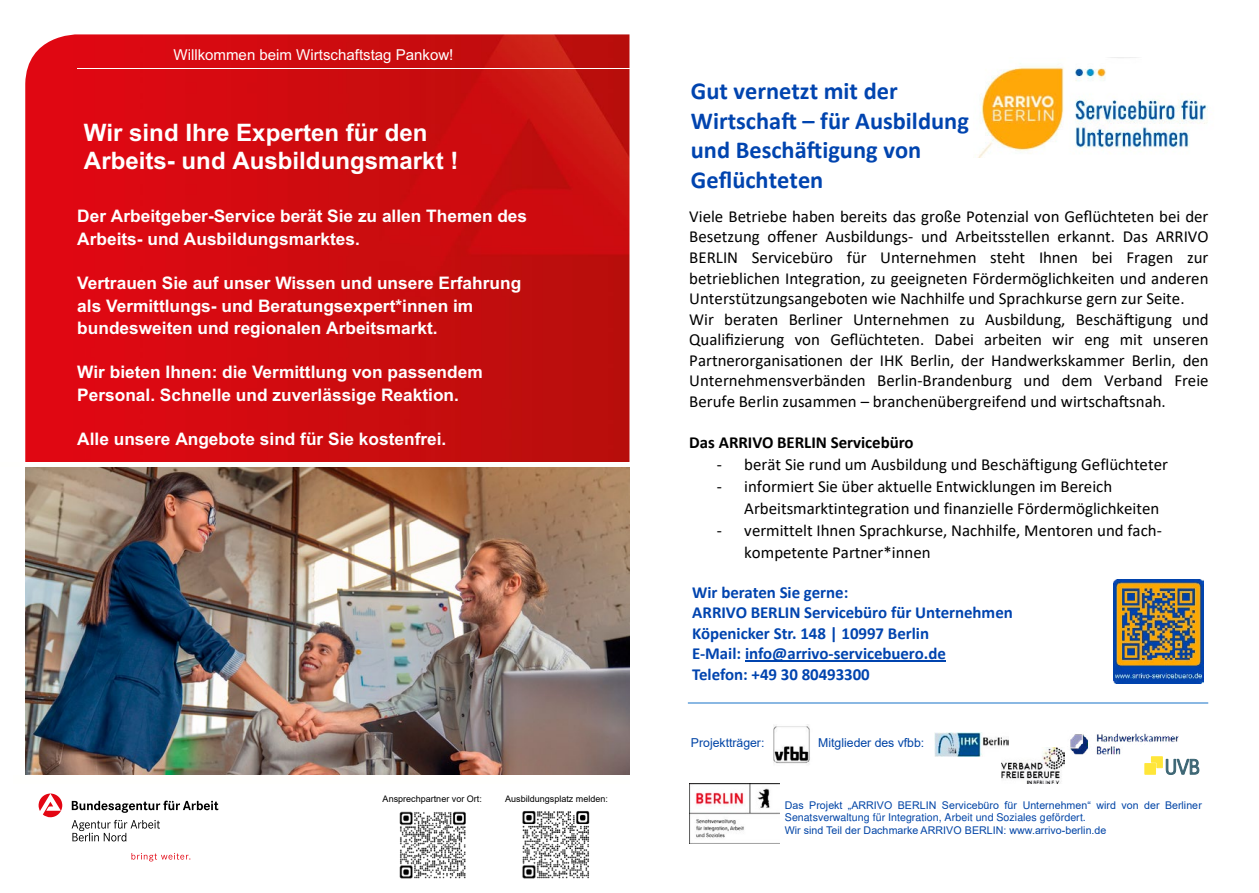
<style>
.page{position:relative;width:1259px;height:893px;background:#fff}
.page>*{position:absolute;margin:0;border:0;box-sizing:border-box;transform-origin:0 0}
.t1{font:700 24.45px/29.8px "Calibri";color:#0044af}
.t2{font:700 24px/28.7px "JC Arial";color:#fff}
.t3{font:700 17.25px/22.4px "JC Arial";color:#fff}
.t4{font:16.8px/20.5px "Calibri";color:#000}
.t5{font:700 16.8px/20.5px "Calibri";letter-spacing:-.005em;color:#0044af}
.t6{font:700 16.8px "Calibri";letter-spacing:-.005em;color:#000}
.t7{font:15px "JC Arial";color:#fff}
.t8{font:12.3px "Arial";letter-spacing:-.005em;color:#0044a6}
.t9{font:10.65px "Arial";color:#0044a6}
.t10{font:10.65px "Helvetica";color:#0044a6}
.t11{font:9px "Arial";color:#000}
</style>
<div class="page">
<svg style="left:72px;top:820px;width:88px;height:21px"></svg>
<svg style="left:72px;top:801px;width:146px;height:12px"></svg>
<svg style="left:39px;top:793px;width:23px;height:24px"></svg>
<svg style="left:131px;top:853px;width:59px;height:8px"></svg>
<img style="left:25px;top:34px;width:604px;height:428px">
<hr style="left:77px;top:68px;width:552px;height:1px;background:#fffffd">
<img style="left:25px;top:467px;width:604px;height:308px">
<hr style="left:745px;top:661px;width:201px;height:1px;background:#0044af">
<img style="left:978px;top:67px;width:230px;height:91px">
<hr style="left:688px;top:703px;width:520px;height:1px;background:#1772c8">
<img style="left:689px;top:783px;width:90px;height:60px">
<img style="left:773px;top:725px;width:37px;height:39px">
<img style="left:773px;top:735px;width:11px;height:14px">
<img style="left:807px;top:735px;width:131px;height:22px">
<img style="left:934px;top:732px;width:74px;height:24px">
<img style="left:1001px;top:748px;width:64px;height:35px">
<img style="left:1070px;top:733px;width:109px;height:24px">
<svg style="left:1144px;top:757px;width:55px;height:17px"></svg>
<img style="left:1114px;top:580px;width:89px;height:104px">
<img style="left:399px;top:811px;width:191px;height:68px">
<p class="t7" style="left:173px;top:46px;width:281px">Willkommen beim Wirtschaftstag Pankow!</p>
<h2 class="t2" style="left:84px;top:118px;width:376px">Wir sind Ihre Experten für den<br>Arbeits- und Ausbildungsmarkt !</h2>
<p class="t3" style="left:77px;top:205px;width:451px">Der Arbeitgeber-Service berät Sie zu allen Themen des<br>Arbeits- und Ausbildungsmarktes.</p>
<p class="t3" style="left:77px;top:272px;width:445px">Vertrauen Sie auf unser Wissen und unsere Erfahrung als Vermittlungs- und Beratungsexpert*innen im bundesweiten und regionalen Arbeitsmarkt.</p>
<p class="t3" style="left:77px;top:361px;width:407px">Wir bieten Ihnen: die Vermittlung von passendem<br>Personal. Schnelle und zuverlässige Reaktion.</p>
<p class="t3" style="left:77px;top:428px;width:370px">Alle unsere Angebote sind für Sie kostenfrei.</p>
<p class="t11" style="left:383px;top:792px;width:101px">Ansprechpartner vor Ort:</p>
<p class="t11" style="left:505px;top:793px;width:104px">Ausbildungsplatz melden:</p>
<h1 class="t1" style="left:691px;top:75px;width:279px">Gut vernetzt mit der<br>Wirtschaft – für Ausbildung und Beschäftigung von<br>Geflüchteten</h1>
<p class="t4" style="left:689px;top:206px;width:521px">Viele Betriebe haben bereits das große Potenzial von Geflüchteten bei der Besetzung offener Ausbildungs- und Arbeitsstellen erkannt. Das ARRIVO BERLIN Servicebüro für Unternehmen steht Ihnen bei Fragen zur betrieblichen Integration, zu geeigneten Fördermöglichkeiten und anderen Unterstützungsangeboten wie Nachhilfe und Sprachkurse gern zur Seite.<br>Wir beraten Berliner Unternehmen zu Ausbildung, Beschäftigung und Qualifizierung von Geflüchteten. Dabei arbeiten wir eng mit unseren Partnerorganisationen der IHK Berlin, der Handwerkskammer Berlin, den Unternehmensverbänden Berlin-Brandenburg und dem Verband Freie Berufe Berlin zusammen – branchenübergreifend und wirtschaftsnah.</p>
<p class="t6" style="left:689px;top:430px;width:226px">Das ARRIVO BERLIN Servicebüro</p>
<p class="t4" style="left:717px;top:454px;width:453px">- berät Sie rund um Ausbildung und Beschäftigung Geflüchteter</p>
<p class="t4" style="left:744px;top:475px;width:417px;line-height:21.8px;text-indent:-28px">- informiert Sie über aktuelle Entwicklungen im Bereich<br>Arbeitsmarktintegration und finanzielle Fördermöglichkeiten</p>
<p class="t4" style="left:744px;top:519px;width:419px;line-height:22px;text-indent:-28px">- vermittelt Ihnen Sprachkurse, Nachhilfe, Mentoren und fach&shy;kompetente Partner*innen</p>
<p class="t5" style="left:692px;top:582px;width:322px">Wir beraten Sie gerne:<br>ARRIVO BERLIN Servicebüro für Unternehmen Köpenicker Str. 148 | 10997 Berlin<br>E-Mail: info@arrivo-servicebuero.de<br>Telefon: +49 30 80493300</p>
<p class="t8" style="left:691px;top:734px;width:75px">Projektträger:</p>
<p class="t8" style="left:818px;top:734px;width:108px">Mitglieder des vfbb:</p>
<p class="t9" style="left:785px;top:798px;width:418px">Das Projekt „ARRIVO BERLIN Servicebüro für Unternehmen“ wird von der Berliner</p>
<p class="t10" style="left:785px;top:813px;width:302px">Senatsverwaltung für Integration, Arbeit und Soziales gefördert.</p>
<p class="t9" style="left:785px;top:822px;width:323px">Wir sind Teil der Dachmarke ARRIVO BERLIN: www.arrivo-berlin.de</p>
</div>
